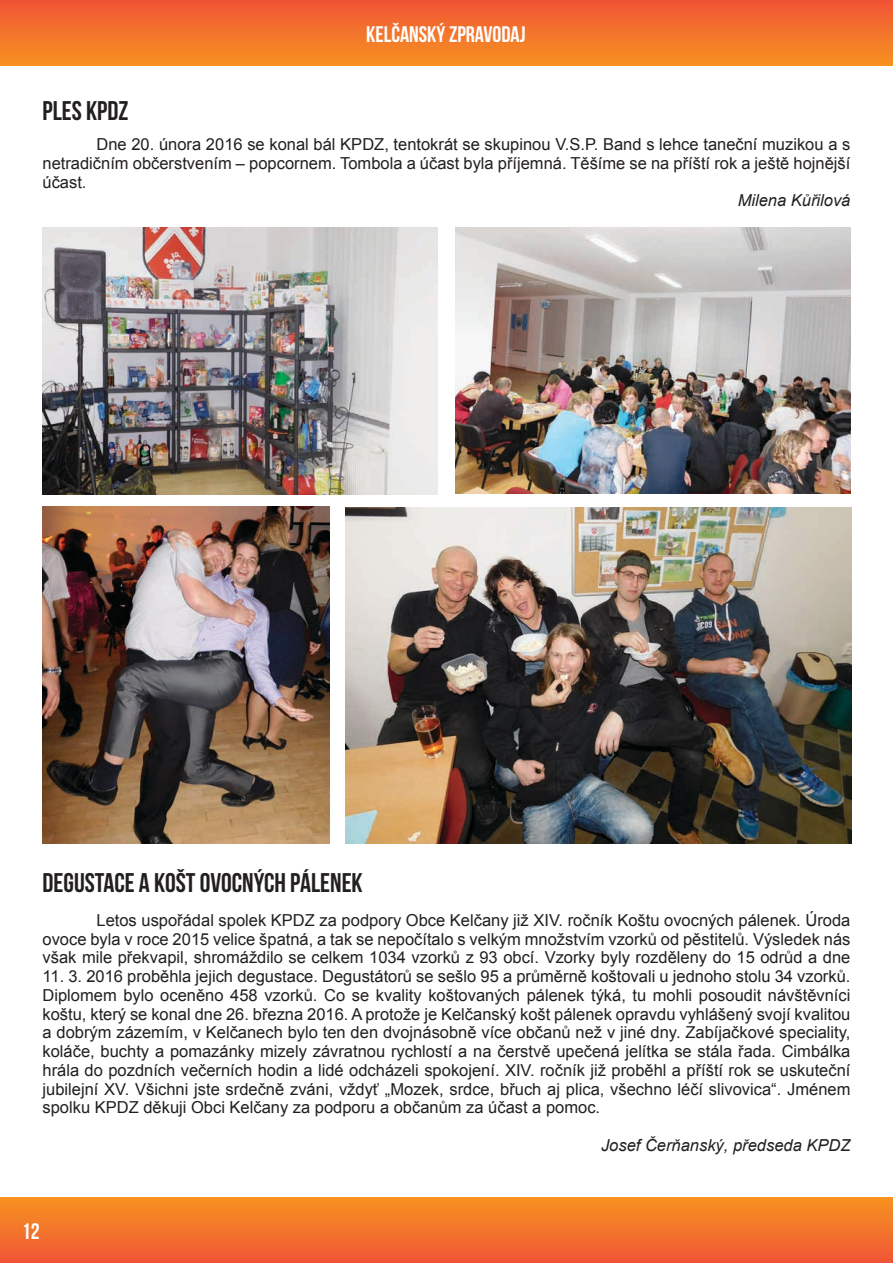
<style>
.page{position:relative;width:893px;height:1263px;background:#fff}
.page>*{position:absolute;margin:0;border:0;box-sizing:border-box;transform-origin:0 0}
.t1{font:27px "Bebas Neue";color:#231f20}
.t2{font:22.5px "Bebas Neue";color:#fff}
.t3{font:16.5px/18.8px "Arial";color:#231f20;text-align:justify}
.t4{font:italic 16.5px "Arial";color:#231f20}
</style>
<div class="page">
<div style="left:0;top:0;width:893px;height:66px;background:linear-gradient(to bottom,#f05436,#f79221)"></div>
<div style="left:0;top:1197px;width:893px;height:66px;background:linear-gradient(to bottom,#f79420,#f05635)"></div>
<img style="left:43px;top:228px;width:395px;height:266px">
<img style="left:455px;top:227px;width:395px;height:267px">
<img style="left:43px;top:506px;width:287px;height:337px">
<img style="left:345px;top:507px;width:507px;height:336px">
<h1 class="t1" style="left:43px;top:96px;width:87px">PLES KPDZ</h1>
<h2 class="t2" style="left:366px;top:22px;width:161px">KELČANSKÝ ZPRAVODAJ</h2>
<p class="t3" style="left:43px;top:135px;width:809px;text-indent:54px">Dne 20. února 2016 se konal bál KPDZ, tentokrát se skupinou V.S.P. Band s lehce taneční muzikou a s netradičním občerstvením – popcornem. Tombola a účast byla příjemná. Těšíme se na příští rok a ještě hojnější účast.</p>
<p class="t4" style="left:738px;top:190px;width:114px">Milena Kůřilová</p>
<h1 class="t1" style="left:43px;top:868px;width:322px">DEGUSTACE A KOŠT OVOCNÝCH PÁLENEK</h1>
<p class="t3" style="left:43px;top:911px;width:809px;text-indent:54px">Letos uspořádal spolek KPDZ za podpory Obce Kelčany již XIV. ročník Koštu ovocných pálenek. Úroda ovoce byla v roce 2015 velice špatná, a tak se nepočítalo s velkým množstvím vzorků od pěstitelů. Výsledek nás však mile překvapil, shromáždilo se celkem 1034 vzorků z 93 obcí. Vzorky byly rozděleny do 15 odrůd a dne</p>
<p class="t3" style="left:43px;top:967px;width:809px">11. 3. 2016 proběhla jejich degustace. Degustátorů se sešlo 95 a průměrně koštovali u jednoho stolu 34 vzorků.<br>Diplomem bylo oceněno 458 vzorků. Co se kvality koštovaných pálenek týká, tu mohli posoudit návštěvníci koštu, který se konal dne 26. března 2016. A protože je Kelčanský košt pálenek opravdu vyhlášený svojí kvalitou a dobrým zázemím, v Kelčanech bylo ten den dvojnásobně více občanů než v jiné dny. Zabíjačkové speciality, koláče, buchty a pomazánky mizely závratnou rychlostí a na čerstvě upečená jelítka se stála řada. Cimbálka hrála do pozdních večerních hodin a lidé odcházeli spokojení. XIV. ročník již proběhl a příští rok se uskuteční jubilejní XV. Všichni jste srdečně zváni, vždyť „Mozek, srdce, břuch aj plica, všechno léčí slivovica“. Jménem spolku KPDZ děkuji Obci Kelčany za podporu a občanům za účast a pomoc.</p>
<p class="t4" style="left:601px;top:1134px;width:251px">Josef Čerňanský, předseda KPDZ</p>
<h2 class="t2" style="left:22px;top:1219px;width:19px">12</h2>
</div>
